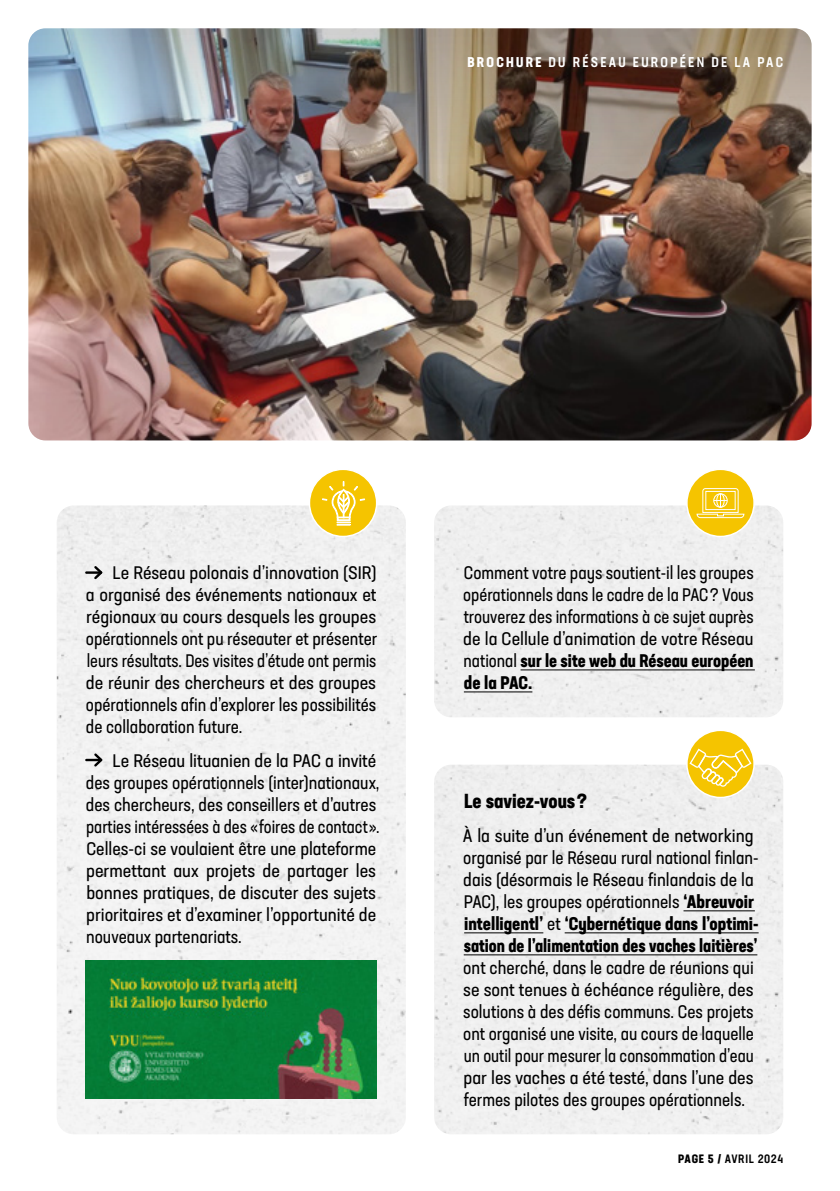
<style>
.page{position:relative;width:840px;height:1191px;background:#fff}
.page>*{position:absolute;margin:0;border:0;box-sizing:border-box;transform-origin:0 0}
.DID_YOU_KNOW{font:700 condensed 20px "Neusa Next Std";color:#000}
.TEXTE_BULLET_sans_retrait{font:condensed 18px/22px "Neusa Next Std";color:#000;text-align:justify;scale:1.04 1}
.Lauftext{font:condensed 18px/22px "Neusa Next Std";color:#000;scale:1.05 1}
.Lauftext-2{font:condensed 18px/22px "Neusa Next Std";color:#000;text-align:justify}
.EN_TETE{font:500 condensed 14px "Neusa Next Std";letter-spacing:.16em;color:#fff}
.t1{font:500 condensed 12px "Neusa Next Std";letter-spacing:.05em;color:#000}
.s1{font-weight:700}
</style>
<div class="page">
<img style="left:28px;top:28px;width:783px;height:412px">
<div style="left:434px;top:764px;width:348px;height:370px;background:#efefef"></div>
<img style="left:28px;top:28px;width:783px;height:136px;border-radius:17px">
<div style="left:57px;top:505px;width:348px;height:629px;background:#f1f1f1"></div>
<div style="left:434px;top:505px;width:348px;height:212px;background:#efefef"></div>
<hr style="left:520px;top:669px;width:234px;height:1px;background:#000">
<hr style="left:463px;top:691px;width:69px;height:1px;background:#000">
<hr style="left:683px;top:910px;width:71px;height:1px;background:#000">
<hr style="left:464px;top:932px;width:79px;height:1px;background:#000">
<hr style="left:564px;top:932px;width:194px;height:1px;background:#000">
<hr style="left:463px;top:954px;width:294px;height:1px;background:#000">
<hr style="left:86px;top:571px;width:15px;height:3px;background:#000">
<svg style="left:92px;top:566px;width:10px;height:13px"></svg>
<svg style="left:86px;top:753px;width:16px;height:13px"></svg>
<img style="left:85px;top:960px;width:291px;height:138px">
<div style="left:309px;top:469px;width:67px;height:67px;background:#f5c400;border-radius:50%"></div>
<div style="left:308px;top:468px;width:69px;height:69px;border:2px solid #fff;border-radius:50%"></div>
<svg style="left:322px;top:481px;width:43px;height:44px"></svg>
<div style="left:686px;top:469px;width:67px;height:67px;background:#f5c400;border-radius:50%"></div>
<svg style="left:696px;top:488px;width:48px;height:30px"></svg>
<div style="left:685px;top:468px;width:69px;height:69px;border:2px solid #fff;border-radius:50%"></div>
<div style="left:686px;top:730px;width:67px;height:67px;background:#f5c400;border-radius:50%"></div>
<svg style="left:689px;top:748px;width:62px;height:38px"></svg>
<div style="left:685px;top:729px;width:69px;height:69px;border:2px solid #fff;border-radius:50%"></div>
<p class="EN_TETE" style="left:467px;top:54px;width:317px"><span class="s1">BROCHURE</span> DU RÉSEAU EUROPÉEN DE LA PAC</p>
<p class="TEXTE_BULLET_sans_retrait" style="left:86px;top:561px;width:281px;text-indent:27px">Le Réseau polonais d’innovation (SIR) a organisé des événements nationaux et régionaux au cours desquels les groupes opérationnels ont pu réseauter et présenter leurs résultats. Des visites d’étude ont permis de réunir des chercheurs et des groupes opérationnels afin d’explorer les possibilités de collaboration future.</p>
<p class="TEXTE_BULLET_sans_retrait" style="left:86px;top:749px;width:284px;text-align:left;text-indent:27px">Le Réseau lituanien de la PAC a invité des groupes opérationnels (inter)nationaux, des chercheurs, des conseillers et d’autres parties intéressées à des « foires de contact ».<br>Celles-ci se voulaient être une plateforme permettant aux projets de partager les bonnes pratiques, de discuter des sujets prioritaires et d’examiner l’opportunité de nouveaux partenariats.</p>
<p class="Lauftext-2" style="left:463px;top:561px;width:292px">Comment votre pays soutient-il les groupes opérationnels dans le cadre de la PAC ? Vous trouverez des informations à ce sujet auprès de la Cellule d’animation de votre Réseau national <span class="s1">sur le site web du Réseau européen de la PAC.</span></p>
<p class="DID_YOU_KNOW" style="left:464px;top:788px;width:124px">Le saviez-vous ?</p>
<p class="Lauftext" style="left:462px;top:824px;width:283px">À la suite d’un événement de networking organisé par le Réseau rural national finlan&shy;dais (désormais le Réseau finlandais de la PAC), les groupes opérationnels <span class="s1">‘Abreuvoir intelligentl’</span> et <span class="s1">‘Cybernétique dans l’optimi&shy;sation de l’alimentation des vaches laitières’ </span>ont cherché, dans le cadre de réunions qui se sont tenues à échéance régulière, des solutions à des défis communs. Ces projets ont organisé une visite, au cours de laquelle un outil pour mesurer la consommation d’eau par les vaches a été testé, dans l’une des fermes pilotes des groupes opérationnels.</p>
<p class="t1" style="left:677px;top:1151px;width:106px"><span class="s1">PAGE 5 /</span> AVRIL 2024</p>
</div>
